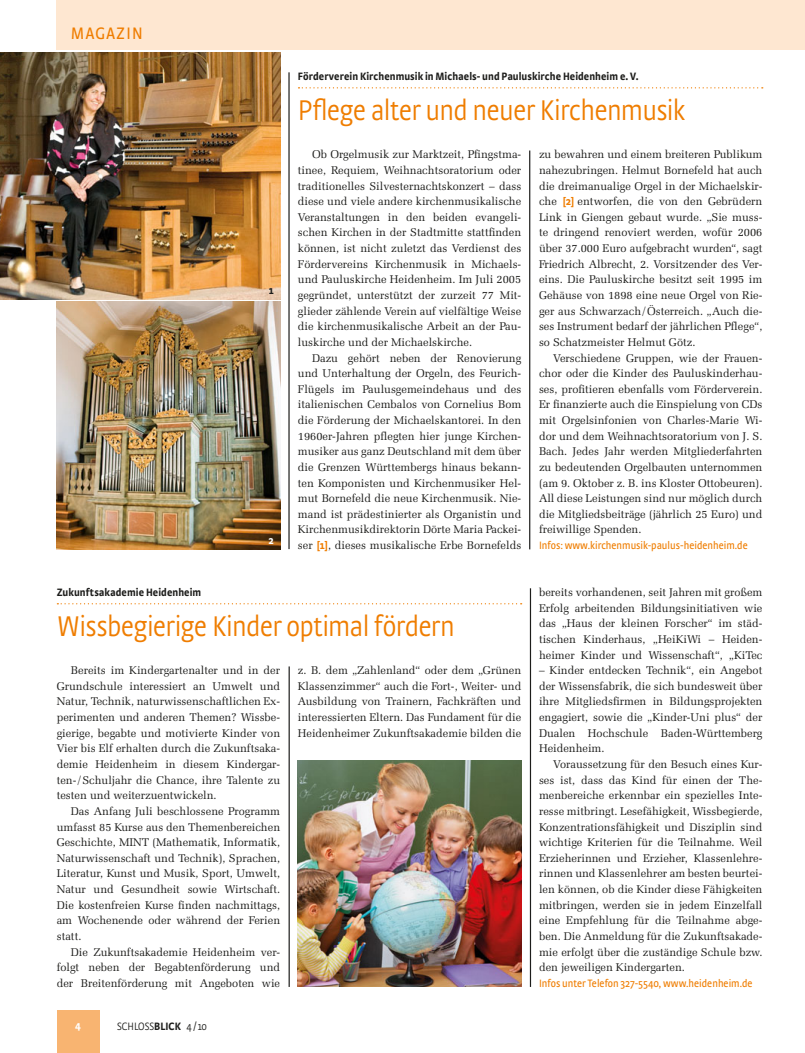
<style>
.page{position:relative;width:805px;height:1053px;background:#fff}
.page>*{position:absolute;margin:0;border:0;box-sizing:border-box;transform-origin:0 0}
.t1{font:300 30px "Strada Cond";letter-spacing:-.015em;color:#ef7d00}
.t2{font:17.5px "Strada Cond";letter-spacing:.07em;color:#ef7d00}
.t3{font:11.25px/15.6px "Zapf Elliptical 711 BT";color:#1d1d1b;text-align:justify}
.t4{font:700 11.25px "Strada Cond";color:#1d1d1b}
.t5{font:11.25px "Strada Cond";color:#ef7d00}
.t6{font:300 11.25px "Strada Cond";color:#1d1d1b}
.t7{font:700 11.25px "Strada Cond";color:#fff}
.s1{font-family:"Strada Cond";font-weight:700;color:#ef7d00}
.s2{font-weight:700}
</style>
<div class="page">
<div style="left:57px;top:1010px;width:42px;height:42px;background:#f8b471"></div>
<div style="left:57px;top:0;width:747px;height:50px;background:#fee7d1"></div>
<svg style="left:298px;top:87px;width:464px;height:1px"></svg>
<svg style="left:57px;top:603px;width:464px;height:1px"></svg>
<hr style="left:530px;top:588px;width:1px;height:398px;background:#1d1d1b">
<hr style="left:289px;top:666px;width:1px;height:320px;background:#1d1d1b">
<hr style="left:289px;top:72px;width:1px;height:477px;background:#1d1d1b">
<img style="left:0;top:52px;width:280px;height:247px">
<img style="left:57px;top:302px;width:223px;height:247px">
<img style="left:298px;top:760px;width:223px;height:226px">
<hr style="left:529px;top:150px;width:1px;height:399px;background:#1d1d1b">
<h2 class="t2" style="left:71px;top:26px;width:73px">MAGAZIN</h2>
<p class="t4" style="left:269px;top:286px;width:6px">1</p>
<p class="t7" style="left:268px;top:535px;width:7px">2</p>
<p class="t4" style="left:298px;top:71px;width:342px">Förderverein Kirchenmusik in Michaels- und Pauluskirche Heidenheim e. V.</p>
<h1 class="t1" style="left:298px;top:98px;width:388px">Pflege alter und neuer Kirchenmusik</h1>
<p class="t3" style="left:298px;top:146px;width:225px;text-indent:14px">Ob Orgelmusik zur Marktzeit, Pfingstma&shy;tinee, Requiem, Weihnachtsoratorium oder traditionelles Silvesternachtskonzert – dass diese und viele andere kirchenmusikalische Veranstaltungen in den beiden evangeli&shy;schen Kirchen in der Stadtmitte stattfinden können, ist nicht zuletzt das Verdienst des Fördervereins Kirchenmusik in Michaels&shy;und Pauluskirche Heidenheim. Im Juli 2005 gegründet, unterstützt der zurzeit 77 Mit&shy;glieder zählende Verein auf vielfältige Weise die kirchenmusikalische Arbeit an der Pau&shy;luskirche und der Michaelskirche.</p>
<p class="t3" style="left:298px;top:350px;width:225px;text-indent:14px">Dazu gehört neben der Renovierung und Unterhaltung der Orgeln, des Feurich-Flügels im Paulusgemeindehaus und des italienischen Cembalos von Cornelius Bom die Förderung der Michaelskantorei. In den 1960er-Jahren pflegten hier junge Kirchen&shy;musiker aus ganz Deutschland mit dem über die Grenzen Württembergs hinaus bekann&shy;ten Komponisten und Kirchenmusiker Hel&shy;mut Bornefeld die neue Kirchenmusik. Nie&shy;mand ist prädestinierter als Organistin und Kirchenmusikdirektorin Dörte Maria Packei&shy;ser <span class="s1">[1]</span>, dieses musikalische Erbe Bornefelds</p>
<p class="t3" style="left:539px;top:146px;width:225px">zu bewahren und einem breiteren Publikum nahezubringen. Helmut Bornefeld hat auch die dreimanualige Orgel in der Michaelskir&shy;che <span class="s1">[2]</span> entworfen, die von den Gebrüdern Link in Giengen gebaut wurde. „Sie muss&shy;te dringend renoviert werden, wofür 2006 über 37.000 Euro aufgebracht wurden“, sagt Friedrich Albrecht, 2. Vorsitzender des Ver&shy;eins. Die Pauluskirche besitzt seit 1995 im Gehäuse von 1898 eine neue Orgel von Rie&shy;ger aus Schwarzach / Österreich. „Auch die&shy;ses Instrument bedarf der jährlichen Pflege“, so Schatzmeister Helmut Götz.</p>
<p class="t3" style="left:539px;top:350px;width:225px;text-indent:14px">Verschiedene Gruppen, wie der Frauen&shy;chor oder die Kinder des Pauluskinderhau&shy;ses, profitieren ebenfalls vom Förderverein.<br>Er finanzierte auch die Einspielung von CDs mit Orgelsinfonien von Charles-Marie Wi&shy;dor und dem Weihnachtsoratorium von J. S.<br>Bach. Jedes Jahr werden Mitgliederfahrten zu bedeutenden Orgelbauten unternommen (am 9. Oktober z. B. ins Kloster Ottobeuren).<br>All diese Leistungen sind nur möglich durch die Mitgliedsbeiträge (jährlich 25 Euro) und freiwillige Spenden.</p>
<p class="t5" style="left:539px;top:541px;width:210px">Infos: www.kirchenmusik-paulus-heidenheim.de</p>
<p class="t4" style="left:57px;top:587px;width:146px">Zukunftsakademie Heidenheim</p>
<h1 class="t1" style="left:57px;top:614px;width:399px">Wissbegierige Kinder optimal fördern</h1>
<p class="t3" style="left:298px;top:662px;width:225px">z. B. dem „Zahlenland“ oder dem „Grünen Klassenzimmer“ auch die Fort-, Weiter- und Ausbildung von Trainern, Fachkräften und interessierten Eltern. Das Fundament für die Heidenheimer Zukunftsakademie bilden die</p>
<p class="t3" style="left:57px;top:662px;width:225px;text-indent:14px">Bereits im Kindergartenalter und in der Grundschule interessiert an Umwelt und Natur, Technik, naturwissenschaftlichen Ex&shy;perimenten und anderen Themen? Wissbe&shy;gierige, begabte und motivierte Kinder von Vier bis Elf erhalten durch die Zukunftsaka&shy;demie Heidenheim in diesem Kindergar&shy;ten- / Schuljahr die Chance, ihre Talente zu testen und weiterzuentwickeln.</p>
<p class="t3" style="left:57px;top:803px;width:225px;text-indent:14px">Das Anfang Juli beschlossene Programm umfasst 85 Kurse aus den Themenbereichen Geschichte, MINT (Mathematik, Informatik, Naturwissenschaft und Technik), Sprachen, Literatur, Kunst und Musik, Sport, Umwelt, Natur und Gesundheit sowie Wirtschaft.<br>Die kostenfreien Kurse finden nachmittags, am Wochenende oder während der Ferien statt.</p>
<p class="t3" style="left:57px;top:943px;width:225px;text-indent:14px">Die Zukunftsakademie Heidenheim ver&shy;folgt neben der Begabtenförderung und der Breitenförderung mit Angeboten wie</p>
<p class="t7" style="left:75px;top:1020px;width:7px">4</p>
<p class="t6" style="left:117px;top:1021px;width:91px">SCHLOSS<span class="s2">BLICK</span> 4 / 10</p>
<p class="t3" style="left:539px;top:584px;width:225px">bereits vorhandenen, seit Jahren mit großem Erfolg arbeitenden Bildungsinitiativen wie das „Haus der kleinen Forscher“ im städ&shy;tischen Kinderhaus, „HeiKiWi – Heiden&shy;heimer Kinder und Wissenschaft“, „KiTec</p>
<p class="t3" style="left:539px;top:662px;width:225px">– Kinder entdecken Technik“, ein Angebot der Wissensfabrik, die sich bundesweit über ihre Mitgliedsfirmen in Bildungsprojekten engagiert, sowie die „Kinder-Uni plus“ der Dualen Hochschule Baden-Württemberg Heidenheim.</p>
<p class="t3" style="left:539px;top:756px;width:225px;text-indent:14px">Voraussetzung für den Besuch eines Kur&shy;ses ist, dass das Kind für einen der The&shy;menbereiche erkennbar ein spezielles Inte&shy;resse mitbringt. Lesefähigkeit, Wissbegierde, Konzentrationsfähigkeit und Disziplin sind wichtige Kriterien für die Teilnahme. Weil Erzieherinnen und Erzieher, Klassenlehre&shy;rinnen und Klassenlehrer am besten beurtei&shy;len können, ob die Kinder diese Fähigkeiten mitbringen, werden sie in jedem Einzelfall eine Empfehlung für die Teilnahme abge&shy;ben. Die Anmeldung für die Zukunftsakade&shy;mie erfolgt über die zuständige Schule bzw. den jeweiligen Kindergarten.</p>
<p class="t5" style="left:539px;top:978px;width:215px">Infos unter Telefon 327-5540, www.heidenheim.de</p>
</div>
